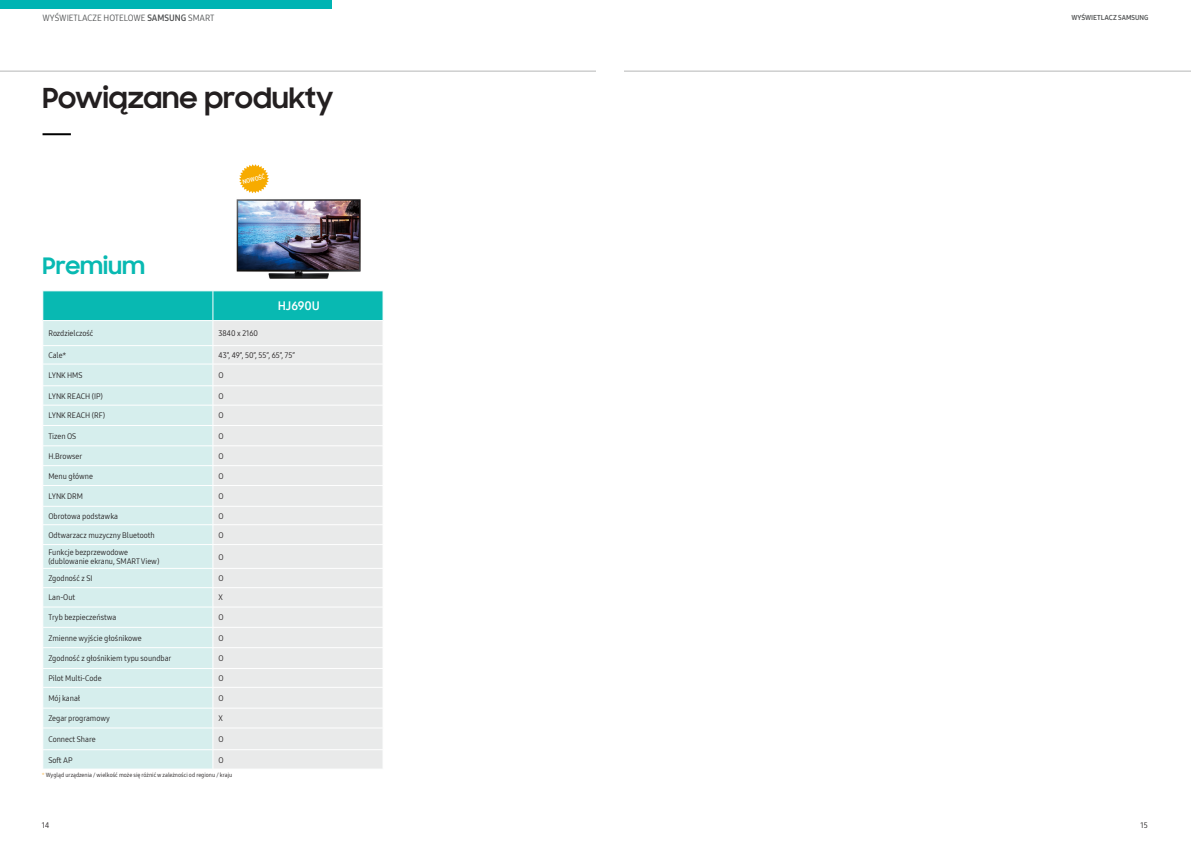
<style>
.page{position:relative;width:1191px;height:842px;background:#fff}
.page>*{position:absolute;margin:0;border:0;box-sizing:border-box;transform-origin:0 0}
.t1{font:700 28px "Samsung Sharp Sans";color:#231f20}
.t2{font:700 23px "Samsung Sharp Sans";color:#08b9b2}
.t3{font:12px "Samsung One 700";color:#fff}
.t4{font:9px "Samsung One 400 C";color:#505253}
.t5{font:8px "Samsung One 400 C";color:#231f20}
.t6{font:7px "Samsung One 700";color:#505253}
.t7{font:6px "Samsung One 400 C";color:#231f20}
.t8{font:6px "Samsung One 700 C";color:#fff}
.s1{font-family:"Samsung One 700 C"}
.s2{color:#fab849}
</style>
<div class="page">
<div style="left:0;top:0;width:332px;height:9px;background:#00b4b3"></div>
<hr style="left:43px;top:133px;width:28px;height:2px;background:#000">
<hr style="left:0;top:71px;width:595px;height:1px;background:#b5b6b6">
<img style="left:236px;top:199px;width:125px;height:80px">
<svg style="left:239px;top:164px;width:30px;height:29px"></svg>
<svg style="left:43px;top:291px;width:340px;height:478px;background:#d4eae9"></svg>
<hr style="left:625px;top:71px;width:566px;height:1px;background:#b5b6b6">
<p class="t4" style="left:43px;top:12px;width:173px">WYŚWIETLACZE HOTELOWE <span class="s1">SAMSUNG</span> SMART</p>
<p class="t1" style="left:43px;top:78px;width:292px">Powiązane produkty</p>
<p class="t2" style="left:43px;top:248px;width:104px">Premium</p>
<p class="t8" style="left:242px;top:178px;width:24px;rotate:-13deg">NOWOŚĆ</p>
<p class="t3" style="left:278px;top:298px;width:44px">HJ690U</p>
<p class="t5" style="left:48px;top:328px;width:46px">Rozdzielczość</p>
<p class="t5" style="left:219px;top:328px;width:41px">3840 x 2160</p>
<p class="t5" style="left:48px;top:350px;width:20px">Cale*</p>
<p class="t5" style="left:219px;top:350px;width:78px">43”, 49”, 50”, 55”, 65”, 75”</p>
<p class="t5" style="left:48px;top:370px;width:36px">LYNK HMS</p>
<p class="t5" style="left:219px;top:370px;width:7px">O</p>
<p class="t5" style="left:48px;top:390px;width:56px">LYNK REACH (IP)</p>
<p class="t5" style="left:219px;top:390px;width:7px">O</p>
<p class="t5" style="left:48px;top:410px;width:58px">LYNK REACH (RF)</p>
<p class="t5" style="left:219px;top:410px;width:7px">O</p>
<p class="t5" style="left:48px;top:431px;width:29px">Tizen OS</p>
<p class="t5" style="left:219px;top:431px;width:7px">O</p>
<p class="t5" style="left:48px;top:451px;width:35px">H.Browser</p>
<p class="t5" style="left:219px;top:451px;width:7px">O</p>
<p class="t5" style="left:48px;top:470px;width:46px">Menu główne</p>
<p class="t5" style="left:219px;top:470px;width:7px">O</p>
<p class="t5" style="left:48px;top:491px;width:36px">LYNK DRM</p>
<p class="t5" style="left:219px;top:491px;width:7px">O</p>
<p class="t5" style="left:48px;top:510px;width:71px">Obrotowa podstawka</p>
<p class="t5" style="left:219px;top:510px;width:7px">O</p>
<p class="t5" style="left:48px;top:530px;width:108px">Odtwarzacz muzyczny Bluetooth</p>
<p class="t5" style="left:219px;top:530px;width:7px">O</p>
<p class="t5" style="left:48px;top:547px;width:81px">Funkcje bezprzewodowe</p>
<p class="t5" style="left:48px;top:556px;width:112px">(dublowanie ekranu, SMART View)</p>
<p class="t5" style="left:219px;top:551px;width:7px">O</p>
<p class="t5" style="left:48px;top:573px;width:45px">Zgodność z SI</p>
<p class="t5" style="left:219px;top:573px;width:7px">O</p>
<p class="t5" style="left:48px;top:592px;width:28px">Lan-Out</p>
<p class="t5" style="left:219px;top:592px;width:6px">X</p>
<p class="t5" style="left:48px;top:612px;width:69px">Tryb bezpieczeństwa</p>
<p class="t5" style="left:219px;top:612px;width:7px">O</p>
<p class="t5" style="left:48px;top:632px;width:95px">Zmienne wyjście głośnikowe</p>
<p class="t5" style="left:219px;top:632px;width:7px">O</p>
<p class="t5" style="left:48px;top:653px;width:124px">Zgodność z głośnikiem typu soundbar</p>
<p class="t5" style="left:219px;top:653px;width:7px">O</p>
<p class="t5" style="left:48px;top:673px;width:55px">Pilot Multi-Code</p>
<p class="t5" style="left:219px;top:673px;width:7px">O</p>
<p class="t5" style="left:48px;top:693px;width:33px">Mój kanał</p>
<p class="t5" style="left:219px;top:693px;width:7px">O</p>
<p class="t5" style="left:48px;top:713px;width:63px">Zegar programowy</p>
<p class="t5" style="left:219px;top:713px;width:6px">X</p>
<p class="t5" style="left:48px;top:734px;width:49px">Connect Share</p>
<p class="t5" style="left:219px;top:734px;width:7px">O</p>
<p class="t5" style="left:48px;top:754px;width:25px">Soft AP</p>
<p class="t5" style="left:219px;top:754px;width:7px">O</p>
<p class="t7" style="left:42px;top:770px;width:192px"><span class="s2">*</span> Wygląd urządzenia / wielkość może się różnić w zależności od regionu / kraju</p>
<p class="t6" style="left:1071px;top:12px;width:79px">WYŚWIETLACZ <span class="s1">SAMSUNG</span></p>
<p class="t5" style="left:42px;top:820px;width:9px">14</p>
<p class="t5" style="left:1140px;top:820px;width:9px">15</p>
</div>
